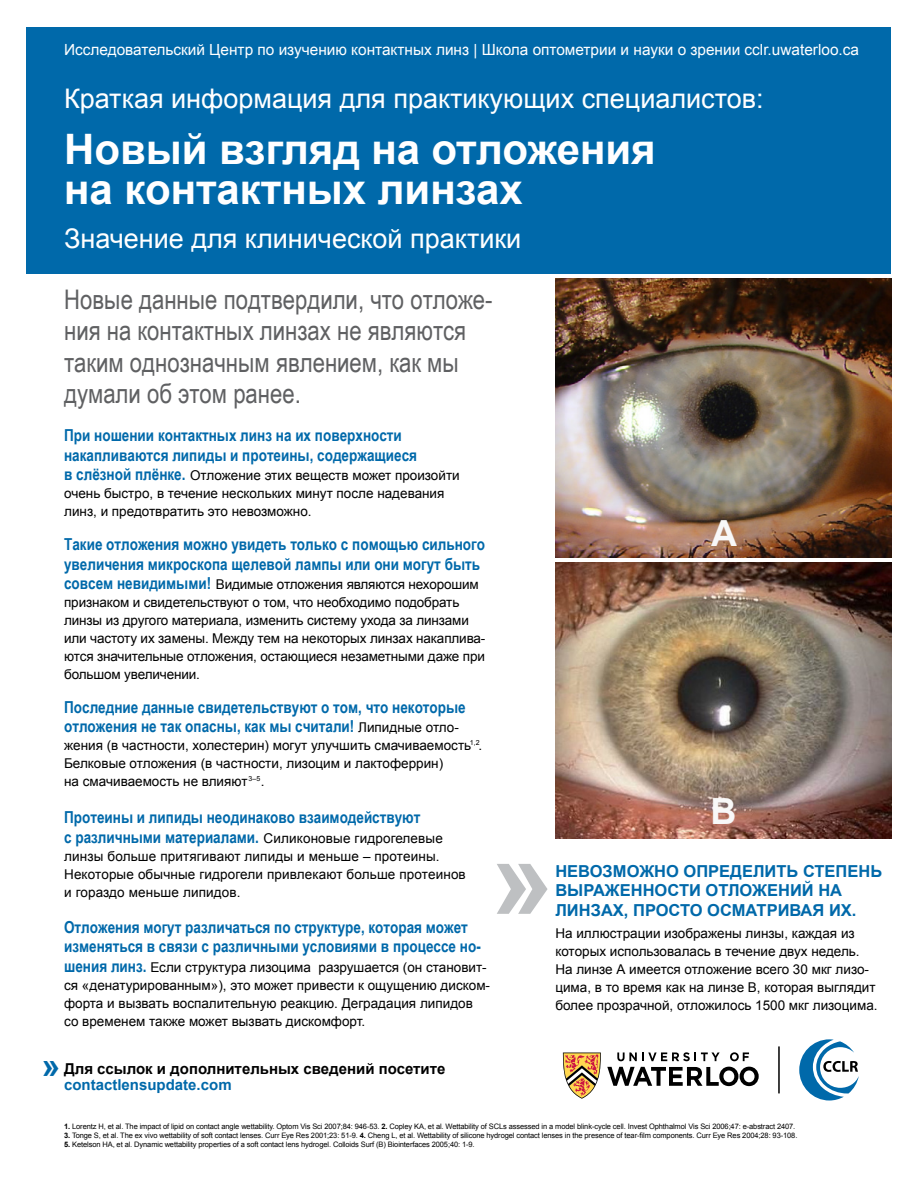
<style>
.page{position:relative;width:918px;height:1188px;background:#fff}
.page>*{position:absolute;margin:0;border:0;box-sizing:border-box;transform-origin:0 0}
.t1{font:700 112.05px "Arial";color:#bec0c2}
.t2{font:700 42px/40px "Arial";color:#fff}
.t3{font:700 36px "Arial";color:#f8f8f8}
.t4{font:700 33px "Arial";color:#0069aa}
.t5{font:27px/31.5px "Arial Narrow";color:#5f6062}
.t6{font:27px "Arial";color:#fff}
.t7{font:700 16.5px/19.5px "Arial Narrow";color:#0069aa}
.t8{font:700 16.5px/19.5px "Arial";color:#0069aa}
.t9{font:15.45px "Arial";color:#fff}
.t10{font:700 15px "Arial";color:#000}
.t11{font:700 15px "Arial";color:#0069aa}
.t12{font:13.5px/18px "Arial";color:#000}
.t13{font:7.5px "Arial";letter-spacing:-.015em;color:#000}
.s1{font-family:"Arial Narrow";font-weight:700;font-size:16.5px;color:#0069aa}
.s2{font-family:"Arial";font-weight:400;font-size:13.5px;color:#000}
.s3{font-weight:700}
</style>
<div class="page">
<div style="left:27px;top:27px;width:864px;height:247px;background:#0069aa"></div>
<svg style="left:562px;top:1052px;width:197px;height:47px"></svg>
<svg style="left:799px;top:1039px;width:60px;height:62px"></svg>
<img style="left:555px;top:278px;width:337px;height:279px">
<img style="left:555px;top:562px;width:337px;height:276px">
<hr style="left:778px;top:1046px;width:2px;height:47px;background:#000">
<p class="t9" style="left:64px;top:39px;width:796px">Исследовательский Центр по изучению контактных линз | Школа оптометрии и науки о зрении cclr.uwaterloo.ca</p>
<h3 class="t6" style="left:64px;top:81px;width:701px">Краткая информация для практикующих специалистов:</h3>
<h2 class="t2" style="left:64px;top:130px;width:593px">Новый взгляд на отложения на контактных линзах</h2>
<h3 class="t6" style="left:64px;top:221px;width:459px">Значение для клинической практики</h3>
<h3 class="t5" style="left:64px;top:282px;width:430px">Новые данные подтвердили, что отложе&shy;ния на контактных линзах не являются таким однозначным явлением, как мы думали об этом ранее.</h3>
<p class="t7" style="left:64px;top:425px;width:355px">При ношении контактных линз на их поверхности накапливаются липиды и протеины, содержащиеся</p>
<p class="t12" style="left:64px;top:466px;width:397px"><span class="s1">в слёзной плёнке.</span> Отложение этих веществ может произойти очень быстро, в течение нескольких минут после надевания линз, и предотвратить это невозможно.</p>
<p class="t7" style="left:64px;top:534px;width:422px">Такие отложения можно увидеть только с помощью сильного увеличения микроскопа щелевой лампы или они могут быть</p>
<p class="t12" style="left:64px;top:575px;width:423px"><span class="s1">совсем невидимыми!</span> Видимые отложения являются нехорошим признаком и свидетельствуют о том, что необходимо подобрать линзы из другого материала, изменить систему ухода за линзами или частоту их замены. Между тем на некоторых линзах накаплива&shy;ются значительные отложения, остающиеся незаметными даже при большом увеличении.</p>
<p class="t7" style="left:64px;top:696px;width:403px">Последние данные свидетельствуют о том, что некоторые отложения не так опасны, как мы считали! <span class="s2">Липидные отло-</span></p>
<p class="t12" style="left:64px;top:737px;width:419px">жения (в частности, холестерин) могут улучшить смачиваемость<sup>1,2</sup>.<br>Белковые отложения (в частности, лизоцим и лактоферрин)<br>на смачиваемость не влияют <sup>3–5</sup>.</p>
<p class="t7" style="left:64px;top:807px;width:380px">Протеины и липиды неодинаково взаимодействуют<br>с различными материалами. <span class="s2">Силиконовые гидрогелевые</span></p>
<p class="t12" style="left:64px;top:847px;width:403px">линзы больше притягивают липиды и меньше – протеины.<br>Некоторые обычные гидрогели привлекают больше протеинов и гораздо меньше липидов.</p>
<h1 class="t1" style="left:491px;top:804px;width:64px">»</h1>
<p class="t7" style="left:64px;top:917px;width:418px">Отложения могут различаться по структуре, которая может изменяться в связи с различными условиями в процессе но-</p>
<p class="t12" style="left:64px;top:958px;width:427px"><span class="s1">шения линз.</span> Если структура лизоцима разрушается (он становит&shy;ся «денатурированным»), это может привести к ощущению диском&shy;форта и вызвать воспалительную реакцию. Деградация липидов со временем также может вызвать дискомфорт.</p>
<h3 class="t3" style="left:711px;top:510px;width:27px">A</h3>
<h3 class="t3" style="left:710px;top:788px;width:27px">B</h3>
<p class="t8" style="left:555px;top:862px;width:328px">НЕВОЗМОЖНО ОПРЕДЕЛИТЬ СТЕПЕНЬ<br>ВЫРАЖЕННОСТИ ОТЛОЖЕНИЙ НА<br>ЛИНЗАХ, ПРОСТО ОСМАТРИВАЯ ИХ.</p>
<p class="t12" style="left:555px;top:924px;width:324px">На иллюстрации изображены линзы, каждая из которых использовалась в течение двух недель.<br>На линзе А имеется отложение всего 30 мкг лизо&shy;цима, в то время как на линзе B, которая выглядит более прозрачной, отложилось 1500 мкг лизоцима.</p>
<h3 class="t4" style="left:42px;top:1044px;width:20px">»</h3>
<p class="t10" style="left:64px;top:1058px;width:383px">Для ссылок и дополнительных сведений посетите</p>
<p class="t11" style="left:64px;top:1075px;width:169px">contactlensupdate.com</p>
<p class="t13" style="left:64px;top:1121px;width:733px"><span class="s3">1.</span> Lorentz H, et al. The impact of lipid on contact angle wettability. Optom Vis Sci 2007;84: 946-53. <span class="s3">2.</span> Copley KA, et al. Wettability of SCLs assessed in a model blink-cycle cell. Invest Ophthalmol Vis Sci 2006;47: e-abstract 2407.</p>
<p class="t13" style="left:64px;top:1130px;width:735px"><span class="s3">3.</span> Tonge S, et al. The ex vivo wettability of soft contact lenses. Curr Eye Res 2001;23: 51-9. <span class="s3">4.</span> Cheng L, et al. Wettability of silicone hydrogel contact lenses in the presence of tear-film components. Curr Eye Res 2004;28: 93-108.</p>
<p class="t13" style="left:64px;top:1139px;width:412px"><span class="s3">5.</span> Ketelson HA, et al. Dynamic wettability properties of a soft contact lens hydrogel. Colloids Surf (B) Biointerfaces 2005;40: 1-9.</p>
</div>
